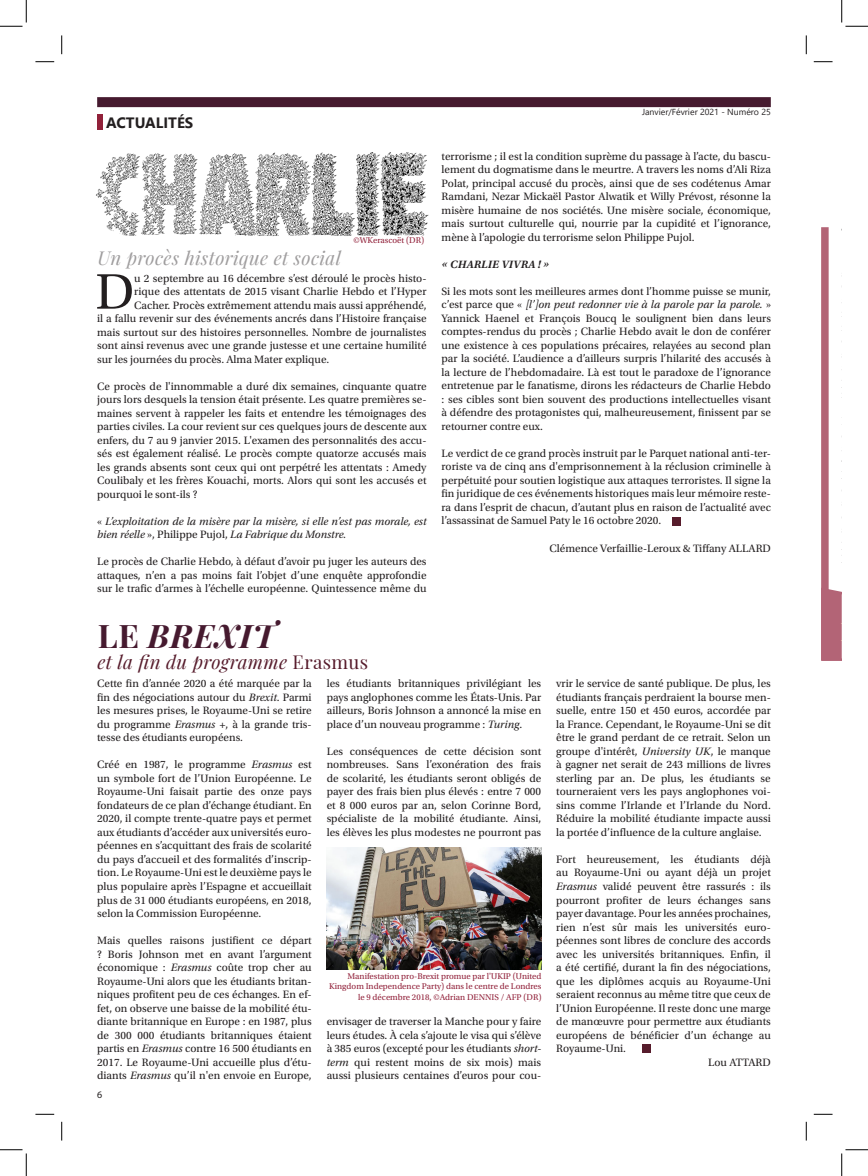
<style>
.page{position:relative;width:868px;height:1176px;background:#fff}
.page>*{position:absolute;margin:0;border:0;box-sizing:border-box;transform-origin:0 0}
.Texte_0_AM{font:52.62px "Utopia Std";color:#231f20}
.Titre{font:italic 700 32.5px "Playfair Display";letter-spacing:.02em;color:#461a2f}
.Texte_0_AM-2{font:italic 18.75px "Playfair Display";letter-spacing:.02em;color:#9f9d9e}
.t1{font:italic 18.75px "Playfair Display";letter-spacing:.02em;color:#571c2c}
.Entête{font:700 15px "Leelawadee UI";color:#231f20}
.Texte_0_AM-3{font:11.25px/13.5px "Utopia Std";color:#231f20;text-align:justify}
.Texte_0_AM-4{font:italic 11.25px/13.5px "Utopia Std";color:#231f20}
.Texte_0_AM-5{font:11.25px "Utopia Std Semibold Capt It";letter-spacing:.01em;color:#231f20}
.t2{font:10px "Myriad Pro";color:#231f20}
.Texte_1_AM{font:8.75px/10.5px "Utopia Std";color:#91213a;text-align:right}
.t3{font:8.75px "Leelawadee UI";color:#231f20}
.s1{font-style:normal}
.s2{font-style:italic}
</style>
<div class="page">
<div style="left:97px;top:97px;width:673px;height:10px;background:#461a2f"></div>
<div style="left:97px;top:115px;width:5px;height:15px;background:#91213a"></div>
<img style="left:326px;top:847px;width:215px;height:122px">
<img style="left:96px;top:152px;width:333px;height:84px">
<div style="left:672px;top:517px;width:9px;height:9px;background:#571c2c"></div>
<div style="left:641px;top:1044px;width:9px;height:9px;background:#571c2c"></div>
<svg style="left:35px;top:61px;width:19px;height:1px"></svg>
<svg style="left:35px;top:1113px;width:19px;height:2px"></svg>
<svg style="left:61px;top:35px;width:1px;height:19px"></svg>
<svg style="left:61px;top:1122px;width:1px;height:18px"></svg>
<svg style="left:805px;top:35px;width:2px;height:19px"></svg>
<svg style="left:805px;top:1122px;width:2px;height:18px"></svg>
<svg style="left:0;top:0;width:27px;height:27px"></svg>
<svg style="left:0;top:1149px;width:27px;height:27px"></svg>
<svg style="left:813px;top:0;width:54px;height:1115px"></svg>
<svg style="left:841px;top:1149px;width:26px;height:27px"></svg>
<p class="Entête" style="left:106px;top:112px;width:89px">ACTUALITÉS</p>
<p class="Texte_0_AM-2" style="left:97px;top:243px;width:245px">Un procès historique et social</p>
<p class="Texte_1_AM" style="left:353px;top:235px;width:72px">©WKerascoët (DR)</p>
<p class="Texte_0_AM" style="left:95px;top:263px;width:40px">D</p>
<p class="Texte_0_AM-3" style="left:134px;top:271px;width:294px">u 2 septembre au 16 décembre s’est déroulé le procès histo-</p>
<p class="Texte_0_AM-3" style="left:134px;top:285px;width:294px">rique des attentats de 2015 visant Charlie Hebdo et l’Hyper</p>
<p class="Texte_0_AM-3" style="left:134px;top:298px;width:294px">Cacher. Procès extrêmement attendu mais aussi appréhendé,</p>
<p class="Texte_0_AM-3" style="left:97px;top:312px;width:331px">il a fallu revenir sur des événements ancrés dans l’Histoire française</p>
<p class="Texte_0_AM-3" style="left:97px;top:325px;width:331px">mais surtout sur des histoires personnelles. Nombre de journalistes</p>
<p class="Texte_0_AM-3" style="left:97px;top:339px;width:331px">sont ainsi revenus avec une grande justesse et une certaine humilité</p>
<p class="Texte_0_AM-3" style="left:97px;top:352px;width:233px">sur les journées du procès. Alma Mater explique.</p>
<p class="Texte_0_AM-3" style="left:97px;top:379px;width:331px">Ce procès de l'innommable a duré dix semaines, cinquante quatre jours lors desquels la tension était présente. Les quatre premières se&shy;maines servent à rappeler les faits et entendre les témoignages des parties civiles. La cour revient sur ces quelques jours de descente aux enfers, du 7 au 9 janvier 2015. L'examen des personnalités des accu&shy;sés est également réalisé. Le procès compte quatorze accusés mais les grands absents sont ceux qui ont perpétré les attentats : Amedy Coulibaly et les frères Kouachi, morts. Alors qui sont les accusés et pourquoi le sont-ils ?</p>
<p class="Texte_0_AM-4" style="left:97px;top:514px;width:331px"><span class="s1">«</span> L’exploitation de la misère par la misère, si elle n’est pas morale, est bien réelle <span class="s1">», Philippe Pujol,</span> La Fabrique du Monstre.</p>
<p class="Texte_0_AM-3" style="left:97px;top:555px;width:331px">Le procès de Charlie Hebdo, à défaut d’avoir pu juger les auteurs des attaques, n’en a pas moins fait l’objet d’une enquête approfondie sur le trafic d’armes à l’échelle européenne. Quintessence même du</p>
<p class="Titre" style="left:98px;top:610px;width:178px"><span class="s1">LE</span> BREXIT</p>
<p class="t1" style="left:97px;top:648px;width:272px">et la fin du programme <span class="s1">Erasmus</span></p>
<p class="t3" style="left:642px;top:106px;width:130px">Janvier/Février 2021 - Numéro 25</p>
<p class="Texte_0_AM-3" style="left:441px;top:150px;width:331px">terrorisme ; il est la condition suprème du passage à l’acte, du bascu&shy;lement du dogmatisme dans le meurtre. A travers les noms d’Ali Riza Polat, principal accusé du procès, ainsi que de ses codétenus Amar Ramdani, Nezar Mickaël Pastor Alwatik et Willy Prévost, résonne la misère humaine de nos sociétés. Une misère sociale, économique, mais surtout culturelle qui, nourrie par la cupidité et l’ignorance, mène à l’apologie du terrorisme selon Philippe Pujol.</p>
<p class="Texte_0_AM-5" style="left:441px;top:258px;width:109px">« CHARLIE VIVRA ! »</p>
<p class="Texte_0_AM-3" style="left:441px;top:285px;width:331px">Si les mots sont les meilleures armes dont l’homme puisse se munir, c’est parce que « <span class="s2">[l’]on peut redonner vie à la parole par la parole.</span> » Yannick Haenel et François Boucq le soulignent bien dans leurs comptes-rendus du procès ; Charlie Hebdo avait le don de conférer une existence à ces populations précaires, relayées au second plan par la société. L’audience a d’ailleurs surpris l’hilarité des accusés à la lecture de l’hebdomadaire. Là est tout le paradoxe de l’ignorance entretenue par le fanatisme, dirons les rédacteurs de Charlie Hebdo : ses cibles sont bien souvent des productions intellectuelles visant à défendre des protagonistes qui, malheureusement, finissent par se retourner contre eux.</p>
<p class="Texte_0_AM-3" style="left:441px;top:447px;width:331px">Le verdict de ce grand procès instruit par le Parquet national anti-ter&shy;roriste va de cinq ans d'emprisonnement à la réclusion criminelle à perpétuité pour soutien logistique aux attaques terroristes. Il signe la fin juridique de ces événements historiques mais leur mémoire reste&shy;ra dans l’esprit de chacun, d’autant plus en raison de l’actualité avec l’assassinat de Samuel Paty le 16 octobre 2020.</p>
<p class="Texte_0_AM-3" style="left:549px;top:541px;width:223px">Clémence Verfaillie-Leroux &amp; Tiffany ALLARD</p>
<p class="Texte_0_AM-3" style="left:97px;top:677px;width:216px">Cette fin d’année 2020 a été marquée par la fin des négociations autour du <span class="s2">Brexit</span>. Parmi les mesures prises, le Royaume-Uni se retire du programme <span class="s2">Erasmus +</span>, à la grande tris&shy;tesse des étudiants européens.</p>
<p class="Texte_0_AM-3" style="left:97px;top:758px;width:216px">Créé en 1987, le programme <span class="s2">Erasmus</span> est un symbole fort de l’Union Européenne. Le Royaume-Uni faisait partie des onze pays fondateurs de ce plan d’échange étudiant. En 2020, il compte trente-quatre pays et permet aux étudiants d’accéder aux universités euro&shy;péennes en s’acquittant des frais de scolarité du pays d’accueil et des formalités d’inscrip&shy;tion. Le Royaume-Uni est le deuxième pays le plus populaire après l’Espagne et accueillait plus de 31 000 étudiants européens, en 2018, selon la Commission Européenne.</p>
<p class="Texte_0_AM-3" style="left:97px;top:934px;width:216px">Mais quelles raisons justifient ce départ ? Boris Johnson met en avant l’argument économique : <span class="s2">Erasmus</span> coûte trop cher au Royaume-Uni alors que les étudiants britan&shy;niques profitent peu de ces échanges. En ef&shy;fet, on observe une baisse de la mobilité étu&shy;diante britannique en Europe : en 1987, plus de 300 000 étudiants britanniques étaient partis en <span class="s2">Erasmus</span> contre 16 500 étudiants en 2017. Le Royaume-Uni accueille plus d’étu&shy;diants <span class="s2">Erasmus</span> qu’il n'en envoie en Europe,</p>
<p class="t2" style="left:97px;top:1088px;width:7px">6</p>
<p class="Texte_0_AM-3" style="left:327px;top:677px;width:216px">les étudiants britanniques privilégiant les pays anglophones comme les États-Unis. Par ailleurs, Boris Johnson a annoncé la mise en place d’un nouveau programme : <span class="s2">Turing</span>.</p>
<p class="Texte_0_AM-3" style="left:327px;top:745px;width:216px">Les conséquences de cette décision sont nombreuses. Sans l’exonération des frais de scolarité, les étudiants seront obligés de payer des frais bien plus élevés : entre 7 000 et 8 000 euros par an, selon Corinne Bord, spécialiste de la mobilité étudiante. Ainsi, les élèves les plus modestes ne pourront pas</p>
<p class="Texte_1_AM" style="left:329px;top:971px;width:214px">Manifestation pro-Brexit promue par l'UKIP (United<br>Kingdom Independence Party) dans le centre de Londres le 9 décembre 2018, ©Adrian DENNIS / AFP (DR)</p>
<p class="Texte_0_AM-3" style="left:327px;top:1015px;width:216px">envisager de traverser la Manche pour y faire leurs études. À cela s’ajoute le visa qui s’élève à 385 euros (excepté pour les étudiants <span class="s2">short&shy;term</span> qui restent moins de six mois) mais aussi plusieurs centaines d’euros pour cou-</p>
<p class="Texte_0_AM-3" style="left:556px;top:677px;width:216px">vrir le service de santé publique. De plus, les étudiants français perdraient la bourse men&shy;suelle, entre 150 et 450 euros, accordée par la France. Cependant, le Royaume-Uni se dit être le grand perdant de ce retrait. Selon un groupe d'intérêt, <span class="s2">University UK</span>, le manque à gagner net serait de 243 millions de livres sterling par an. De plus, les étudiants se tourneraient vers les pays anglophones voi&shy;sins comme l’Irlande et l’Irlande du Nord.<br>Réduire la mobilité étudiante impacte aussi la portée d’influence de la culture anglaise.</p>
<p class="Texte_0_AM-3" style="left:556px;top:853px;width:216px">Fort heureusement, les étudiants déjà au Royaume-Uni ou ayant déjà un projet <span class="s2">Erasmus</span> validé peuvent être rassurés : ils pourront profiter de leurs échanges sans payer davantage. Pour les années prochaines, rien n’est sûr mais les universités euro&shy;péennes sont libres de conclure des accords avec les universités britanniques. Enfin, il a été certifié, durant la fin des négociations, que les diplômes acquis au Royaume-Uni seraient reconnus au même titre que ceux de l’Union Européenne. Il reste donc une marge de manœuvre pour permettre aux étudiants européens de bénéficier d’un échange au Royaume-Uni.</p>
<p class="Texte_0_AM-3" style="left:708px;top:1055px;width:64px">Lou ATTARD</p>
</div>
